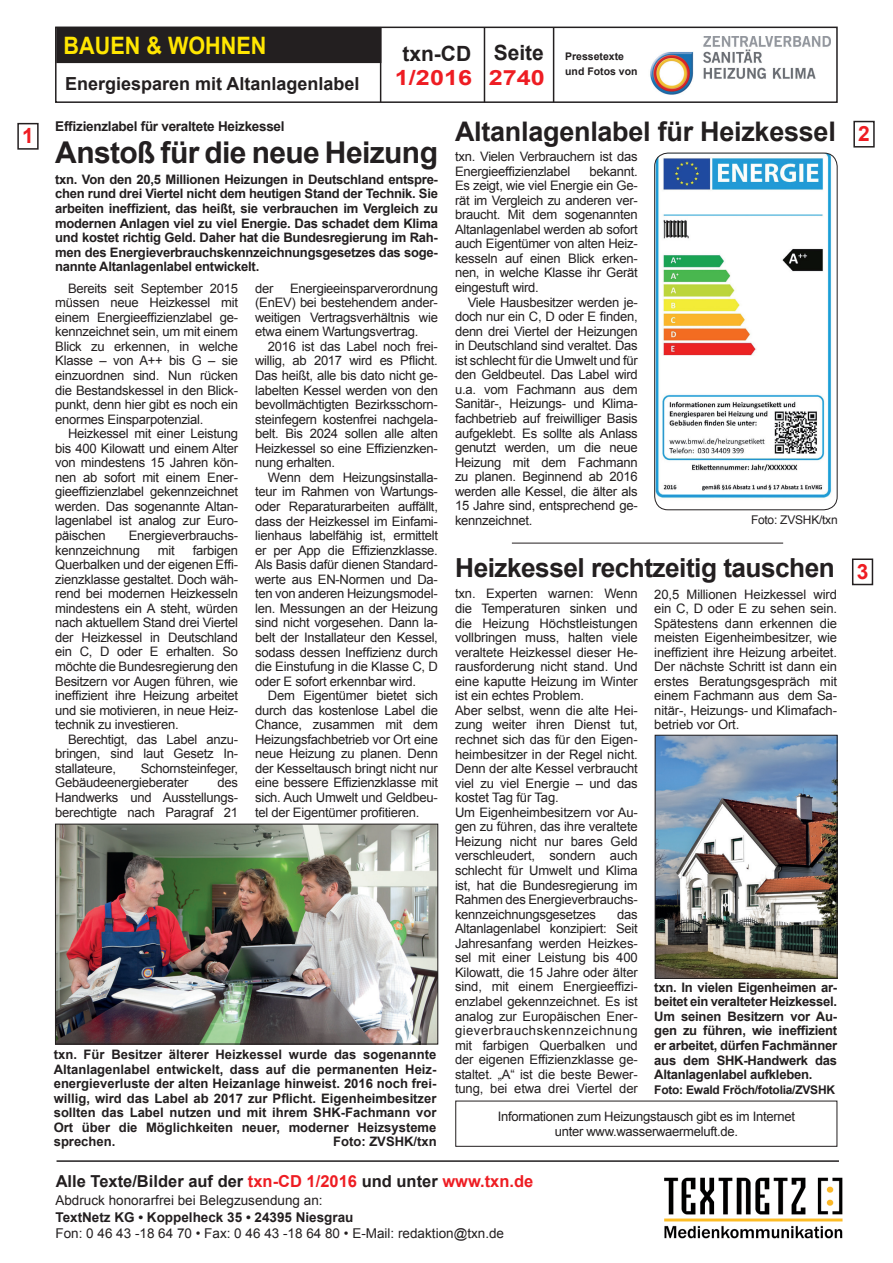
<style>
.page{position:relative;width:893px;height:1263px;background:#fff}
.page>*{position:absolute;margin:0;border:0;box-sizing:border-box;transform-origin:0 0}
.t1{font:700 30px "Arial";letter-spacing:-.02em;color:#231f20}
.t2{font:700 27px "Arial";letter-spacing:-.01em;color:#231f20}
.t3{font:700 26.25px "Arial";letter-spacing:-.02em;color:#231f20}
.t4{font:700 24px "Arial";color:#ffe601;scale:.9 1}
.t5{font:700 21px "Arial";color:#231f20}
.t6{font:700 21px "Arial";color:#ee1d23;scale:1.2 1}
.t7{font:700 21px "Arial";color:#ee1d23}
.t8{font:700 18px "Arial";color:#231f20}
.t9{font:700 16.5px "Arial";color:#231f20}
.t10{font:13.5px "Arial";color:#231f20}
.t11{font:700 13.5px "Arial";color:#231f20}
.t12{font:700 13.5px "Arial";letter-spacing:-.02em;color:#231f20}
.t13{font:13.05px/14.5px "Arial";letter-spacing:-.02em;color:#231f20;text-align:justify}
.t14{font:700 13.05px/14.5px "Arial";letter-spacing:-.02em;color:#231f20;text-align:justify}
.t15{font:700 13.05px "Arial";color:#231f20}
.t16{font:700 12px "Arial";letter-spacing:-.02em;color:#231f20}
.t17{font:12px "Arial";letter-spacing:-.02em;color:#231f20}
.t18{font:700 10.5px "Arial";color:#231f20}
.s1{font-size:10.5px}
.s2{color:#ee1d23}
</style>
<div class="page">
<div style="left:57px;top:28px;width:324px;height:34px;background:#231f20"></div>
<div style="left:56px;top:27px;width:325px;height:36px;border:2px solid #231f20"></div>
<div style="left:55px;top:27px;width:783px;height:76px;border:2px solid #231f20"></div>
<hr style="left:484px;top:28px;width:1px;height:74px;background:#231f20">
<hr style="left:380px;top:28px;width:1px;height:74px;background:#231f20">
<hr style="left:553px;top:28px;width:1px;height:74px;background:#231f20">
<div style="left:853px;top:121px;width:22px;height:27px;border:2px solid #231f20"></div>
<div style="left:852px;top:558px;width:21px;height:27px;border:2px solid #231f20"></div>
<div style="left:17px;top:123px;width:22px;height:27px;border:2px solid #231f20"></div>
<hr style="left:512px;top:543px;width:271px;height:1px;background:#231f20">
<hr style="left:57px;top:1160px;width:782px;height:2px;background:#231f20">
<img style="left:650px;top:36px;width:180px;height:59px">
<img style="left:657px;top:737px;width:178px;height:240px">
<div style="left:655px;top:735px;width:182px;height:244px;border:1px solid #231f20"></div>
<div style="left:455px;top:1101px;width:382px;height:46px;border:1px solid #231f20"></div>
<img style="left:664px;top:1177px;width:179px;height:62px">
<img style="left:57px;top:826px;width:379px;height:216px">
<div style="left:55px;top:824px;width:383px;height:220px;border:1px solid #231f20"></div>
<img style="left:655px;top:153px;width:182px;height:351px">
<div style="left:654px;top:153px;width:183px;height:357px;border:1px solid #231f20;border-radius:13px"></div>
<h3 class="t7" style="left:22px;top:122px;width:13px">1</h3>
<h3 class="t4" style="left:64px;top:29px;width:227px">BAUEN &amp; WOHNEN</h3>
<h3 class="t8" style="left:65px;top:72px;width:296px">Energiesparen mit Altanlagenlabel</h3>
<h3 class="t5" style="left:402px;top:39px;width:223px">txn-CD Seite <span class="s1">Pressetexte</span></h3>
<p class="t18" style="left:565px;top:64px;width:74px">und Fotos von</p>
<h3 class="t6" style="left:395px;top:63px;width:126px">1/2016 2740</h3>
<p class="t12" style="left:55px;top:117px;width:231px">Effizienzlabel für veraltete Heizkessel</p>
<h1 class="t1" style="left:55px;top:133px;width:384px">Anstoß für die neue Heizung</h1>
<p class="t14" style="left:55px;top:172px;width:384px">txn. Von den 20,5 Millionen Heizungen in Deutschland entspre&shy;chen rund drei Viertel nicht dem heutigen Stand der Technik. Sie arbeiten ineffizient, das heißt, sie verbrauchen im Vergleich zu modernen Anlagen viel zu viel Energie. Das schadet dem Klima und kostet richtig Geld. Daher hat die Bundesregierung im Rah&shy;men des Energieverbrauchskennzeichnungsgesetzes das soge&shy;nannte Altanlagenlabel entwickelt.</p>
<p class="t13" style="left:55px;top:281px;width:184px;text-indent:13px">Bereits seit September 2015 müssen neue Heizkessel mit einem Energieeffizienzlabel ge&shy;kennzeichnet sein, um mit einem Blick zu erkennen, in welche Klasse – von A++ bis G – sie einzuordnen sind. Nun rücken die Bestandskessel in den Blick&shy;punkt, denn hier gibt es noch ein enormes Einsparpotenzial.</p>
<p class="t13" style="left:55px;top:426px;width:184px;text-indent:13px">Heizkessel mit einer Leistung bis 400 Kilowatt und einem Alter von mindestens 15 Jahren kön&shy;nen ab sofort mit einem Ener&shy;gieeffizienzlabel gekennzeichnet werden. Das sogenannte Altan&shy;lagenlabel ist analog zur Euro&shy;päischen</p>
<p class="t13" style="left:255px;top:281px;width:184px;text-indent:35px">Energieeinsparverordnung (EnEV) bei bestehendem ander&shy;weitigen Vertragsverhältnis wie etwa einem Wartungsvertrag.</p>
<p class="t13" style="left:255px;top:339px;width:184px;text-indent:13px">2016 ist das Label noch frei&shy;willig, ab 2017 wird es Pflicht.<br>Das heißt, alle bis dato nicht ge&shy;labelten Kessel werden von den bevollmächtigten Bezirksschorn&shy;steinfegern kostenfrei nachgela&shy;belt. Bis 2024 sollen alle alten Heizkessel so eine Effizienzken&shy;nung erhalten.</p>
<p class="t13" style="left:255px;top:470px;width:184px;text-indent:13px">Wenn dem Heizungsinstalla&shy;teur im Rahmen von Wartungs&shy;oder Reparaturarbeiten auffällt, dass der Heizkessel im Einfami&shy;lienhaus labelfähig ist, ermittelt er per App die Effizienzklasse.<br>Als Basis dafür dienen Standard&shy;werte aus EN-Normen und Da&shy;ten von anderen Heizungsmodel&shy;len. Messungen an der Heizung sind nicht vorgesehen. Dann la&shy;belt der Installateur den Kessel, sodass dessen Ineffizienz durch die Einstufung in die Klasse C, D oder E sofort erkennbar wird.</p>
<p class="t13" style="left:255px;top:688px;width:184px;text-indent:13px">Dem Eigentümer bietet sich durch das kostenlose Label die Chance, zusammen mit dem Heizungsfachbetrieb vor Ort eine neue Heizung zu planen. Denn der Kesseltausch bringt nicht nur eine bessere Effizienzklasse mit sich. Auch Umwelt und Geldbeu&shy;tel der Eigentümer profitieren.</p>
<p class="t13" style="left:255px;top:281px;width:20px">der</p>
<p class="t13" style="left:55px;top:528px;width:184px;text-indent:73px">Energieverbrauchs&shy;kennzeichnung</p>
<p class="t13" style="left:55px;top:543px;width:184px;text-indent:137px">farbigen Querbalken und der eigenen Effi&shy;zienzklasse gestaltet. Doch wäh&shy;rend bei modernen Heizkesseln mindestens ein A steht, würden nach aktuellem Stand drei Viertel der Heizkessel in Deutschland ein C, D oder E erhalten. So möchte die Bundesregierung den Besitzern vor Augen führen, wie ineffizient ihre Heizung arbeitet und sie motivieren, in neue Heiz&shy;technik zu investieren.</p>
<p class="t13" style="left:55px;top:732px;width:184px;text-indent:13px">Berechtigt, das Label anzu&shy;bringen, sind laut Gesetz In&shy;stallateure,</p>
<p class="t13" style="left:158px;top:543px;width:18px">mit</p>
<p class="t13" style="left:55px;top:761px;width:184px;text-indent:85px">Schornsteinfeger,<br>Gebäudeenergieberater</p>
<p class="t13" style="left:55px;top:776px;width:184px;text-indent:162px">des Handwerks und Ausstellungs&shy;berechtigte nach Paragraf 21</p>
<p class="t14" style="left:54px;top:1047px;width:384px">txn. Für Besitzer älterer Heizkessel wurde das sogenannte Altanlagenlabel entwickelt, dass auf die permanenten Heiz&shy;energieverluste der alten Heizanlage hinweist. 2016 noch frei&shy;willig, wird das Label ab 2017 zur Pflicht. Eigenheimbesitzer sollten das Label nutzen und mit ihrem SHK-Fachmann vor Ort über die Möglichkeiten neuer, moderner Heizsysteme sprechen.</p>
<p class="t15" style="left:333px;top:1133px;width:105px">Foto: ZVSHK/txn</p>
<h2 class="t2" style="left:455px;top:113px;width:382px">Altanlagenlabel für Heizkessel</h2>
<p class="t13" style="left:455px;top:149px;width:184px">txn. Vielen Verbrauchern ist das<br>Energieeffizienzlabel</p>
<p class="t13" style="left:455px;top:164px;width:184px;text-indent:135px">bekannt.<br>Es zeigt, wie viel Energie ein Ge&shy;rät im Vergleich zu anderen ver&shy;braucht. Mit dem sogenannten Altanlagenlabel werden ab sofort auch Eigentümer von alten Heiz&shy;kesseln auf einen Blick erken&shy;nen, in welche Klasse ihr Gerät eingestuft wird.</p>
<p class="t13" style="left:455px;top:295px;width:184px;text-indent:13px">Viele Hausbesitzer werden je&shy;doch nur ein C, D oder E finden, denn drei Viertel der Heizungen in Deutschland sind veraltet. Das ist schlecht für die Umwelt und für den Geldbeutel. Das Label wird u.a. vom Fachmann aus dem Sanitär-, Heizungs- und Klima&shy;fachbetrieb auf freiwilliger Basis aufgeklebt. Es sollte als Anlass genutzt werden, um die neue Heizung mit dem Fachmann zu planen. Beginnend ab 2016 werden alle Kessel, die älter als 15 Jahre sind, entsprechend ge&shy;kennzeichnet.</p>
<p class="t17" style="left:751px;top:512px;width:88px">Foto: ZVSHK/txn</p>
<h3 class="t3" style="left:455px;top:550px;width:381px">Heizkessel rechtzeitig tauschen</h3>
<p class="t13" style="left:654px;top:587px;width:184px">20,5 Millionen Heizkessel wird ein C, D oder E zu sehen sein.<br>Spätestens dann erkennen die meisten Eigenheimbesitzer, wie ineffizient ihre Heizung arbeitet.<br>Der nächste Schritt ist dann ein erstes Beratungsgespräch mit einem Fachmann aus dem Sa&shy;nitär-, Heizungs- und Klimafach&shy;betrieb vor Ort.</p>
<p class="t13" style="left:455px;top:587px;width:184px;text-align:left">txn. Experten warnen: Wenn die Temperaturen sinken und die Heizung Höchstleistungen vollbringen muss, halten viele veraltete Heizkessel dieser He&shy;rausforderung nicht stand. Und eine kaputte Heizung im Winter ist ein echtes Problem.<br>Aber selbst, wenn die alte Hei&shy;zung weiter ihren Dienst tut, rechnet sich das für den Eigen&shy;heimbesitzer in der Regel nicht.<br>Denn der alte Kessel verbraucht viel zu viel Energie – und das kostet Tag für Tag.<br>Um Eigenheimbesitzern vor Au&shy;gen zu führen, das ihre veraltete<br>Heizung nicht nur bares Geld verschleudert, sondern auch schlecht für Umwelt und Klima ist, hat die Bundesregierung im<br>Rahmen des Energieverbrauchs&shy;kennzeichnungsgesetzes</p>
<p class="t13" style="left:455px;top:907px;width:184px;text-indent:162px">das Altanlagenlabel konzipiert: Seit Jahresanfang werden Heizkes&shy;sel mit einer Leistung bis 400<br>Kilowatt, die 15 Jahre oder älter sind, mit einem Energieeffizi&shy;enzlabel gekennzeichnet. Es ist analog zur Europäischen Ener&shy;gieverbrauchskennzeichnung mit farbigen Querbalken und der eigenen Effizienzklasse ge&shy;staltet. „A“ ist die beste Bewer&shy;tung, bei etwa drei Viertel der</p>
<p class="t14" style="left:654px;top:980px;width:184px">txn. In vielen Eigenheimen ar&shy;beitet ein veralteter Heizkessel.<br>Um seinen Besitzern vor Au&shy;gen zu führen, wie ineffizient er arbeitet, dürfen Fachmänner aus dem SHK-Handwerk das Altanlagenlabel aufkleben.</p>
<p class="t16" style="left:654px;top:1081px;width:182px">Foto: Ewald Fröch/fotolia/ZVSHK</p>
<p class="t13" style="left:498px;top:1109px;width:299px;text-align:center">Informationen zum Heizungstausch gibt es im Internet unter www.wasserwaermeluft.de.</p>
<p class="t9" style="left:56px;top:1171px;width:479px">Alle Texte/Bilder auf der <span class="s2">txn-CD 1/2016</span> und unter <span class="s2">www.txn.de</span></p>
<p class="t10" style="left:55px;top:1191px;width:269px">Abdruck honorarfrei bei Belegzusendung an:</p>
<p class="t11" style="left:55px;top:1208px;width:300px">TextNetz KG • Koppelheck 35 • 24395 Niesgrau</p>
<p class="t10" style="left:55px;top:1224px;width:450px">Fon: 0 46 43 -18 64 70 • Fax: 0 46 43 -18 64 80 • E-Mail: redaktion@txn.de</p>
<h3 class="t7" style="left:858px;top:120px;width:13px">2</h3>
<h3 class="t7" style="left:857px;top:558px;width:13px">3</h3>
</div>
